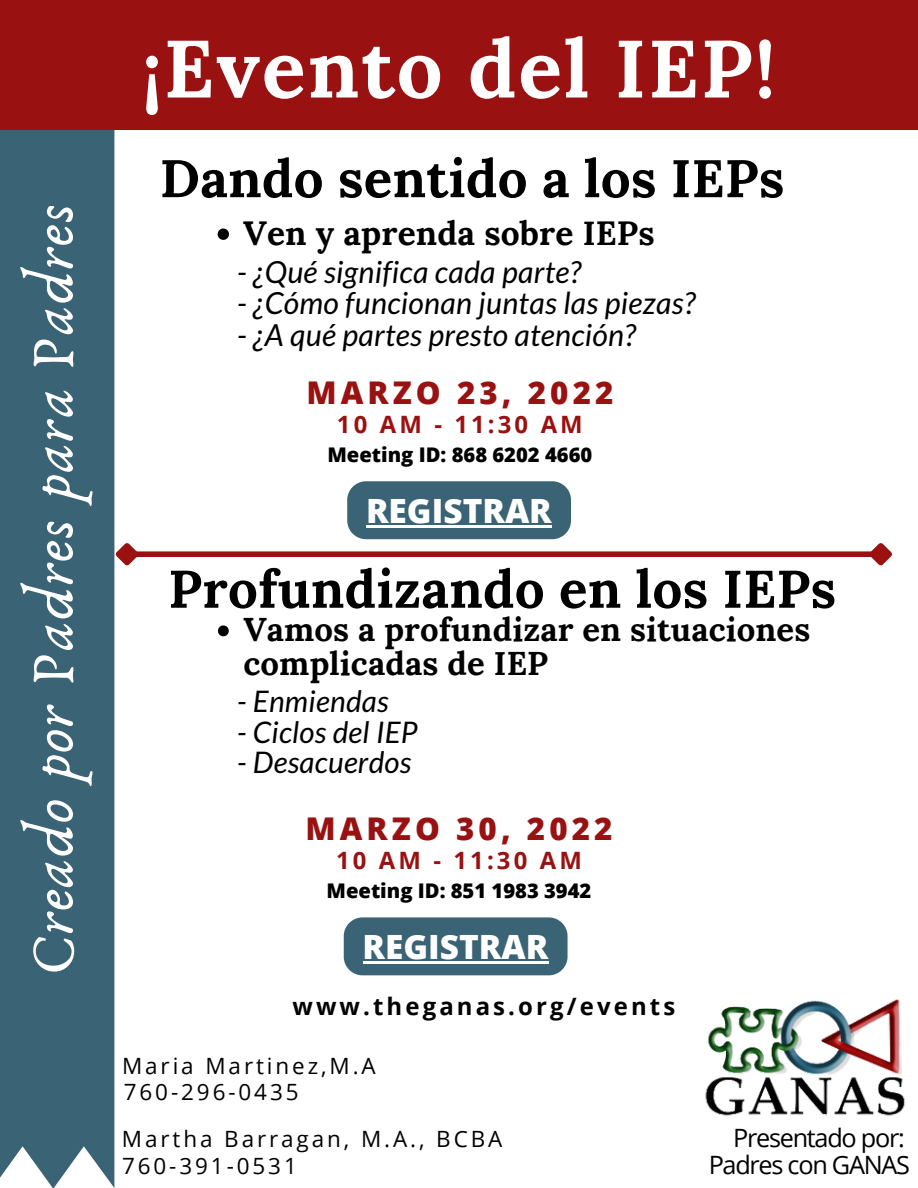
<style>
.page{position:relative;width:918px;height:1188px;background:#fff}
.page>*{position:absolute;margin:0;border:0;box-sizing:border-box;transform-origin:0 0}
.t1{font:700 81.15px "Lora";letter-spacing:.025em;color:#fff}
.t2{font:62.1px "Anaktoria";letter-spacing:.025em;color:#fff}
.t3{font:700 52.8px "Lora";letter-spacing:.005em;color:#000}
.t4{font:700 33.6px "Lora";letter-spacing:.005em;color:#000}
.t5{font:800 33.45px "Open Sans";color:#fff}
.t6{font:700 32.85px/34px "Lora";letter-spacing:.005em;color:#000}
.t7{font:800 31.35px "Open Sans";letter-spacing:.13em;color:#9a1111}
.t8{font:italic 30.45px "Lato";letter-spacing:.01em;color:#000}
.t9{font:italic 29.7px "Lato";letter-spacing:.01em;color:#000}
.t10{font:25.2px "Open Sans";letter-spacing:-.05em;color:#000}
.t11{font:700 24px "Open Sans";letter-spacing:.13em;color:#010102}
.t12{font:700 23.85px "Open Sans";letter-spacing:.13em;color:#9a1111}
.t13{font:22.5px "Open Sans";letter-spacing:.13em;color:#000}
.t14{font:22.5px "Open Sans";letter-spacing:.13em;color:#010102}
.t15{font:800 20.25px "Open Sans";color:#000}
</style>
<div class="page">
<div style="left:135px;top:551px;width:737px;height:6px;background:#9a1111"></div>
<svg style="left:114px;top:538px;width:29px;height:33px"></svg>
<svg style="left:864px;top:543px;width:28px;height:23px"></svg>
<img style="left:705px;top:999px;width:200px;height:117px">
<div style="left:347px;top:481px;width:224px;height:58px;background:#3a6375"></div>
<div style="left:0;top:130px;width:114px;height:1058px;background:#3a6375"></div>
<div style="left:0;top:0;width:918px;height:130px;background:#9a1111"></div>
<svg style="left:218px;top:229px;width:11px;height:11px"></svg>
<svg style="left:218px;top:625px;width:11px;height:11px"></svg>
<hr style="left:366px;top:526px;width:186px;height:2px;background:#fff">
<div style="left:344px;top:917px;width:224px;height:58px;background:#3a6375"></div>
<hr style="left:363px;top:962px;width:185px;height:2px;background:#fff">
<p class="t2" style="left:15px;top:974px;width:773px;rotate:-90deg">Creado por Padres para Padres</p>
<p class="t1" style="left:142px;top:16px;width:635px">¡Evento del IEP!</p>
<p class="t3" style="left:160px;top:144px;width:626px">Dando sentido a los IEPs</p>
<p class="t4" style="left:243px;top:211px;width:413px">Ven y aprenda sobre IEPs</p>
<p class="t8" style="left:237px;top:253px;width:346px">- ¿Qué significa cada parte?</p>
<p class="t8" style="left:237px;top:284px;width:460px">- ¿Cómo funcionan juntas las piezas?</p>
<p class="t8" style="left:237px;top:315px;width:400px">- ¿A qué partes presto atención?</p>
<p class="t7" style="left:306px;top:371px;width:309px">MARZO 23, 2022</p>
<p class="t15" style="left:327px;top:440px;width:266px">Meeting ID: 868 6202 4660</p>
<p class="t12" style="left:337px;top:408px;width:247px">10 AM - 11:30 AM</p>
<p class="t5" style="left:366px;top:488px;width:187px">REGISTRAR</p>
<p class="t3" style="left:168px;top:555px;width:669px">Profundizando en los IEPs</p>
<p class="t6" style="left:243px;top:612px;width:569px">Vamos a profundizar en situaciones complicadas de IEP</p>
<p class="t9" style="left:237px;top:683px;width:153px">- Enmiendas</p>
<p class="t9" style="left:237px;top:714px;width:182px">- Ciclos del IEP</p>
<p class="t9" style="left:237px;top:744px;width:176px">- Desacuerdos</p>
<p class="t7" style="left:305px;top:807px;width:309px">MARZO 30, 2022</p>
<p class="t15" style="left:327px;top:876px;width:266px">Meeting ID: 851 1983 3942</p>
<p class="t12" style="left:336px;top:844px;width:247px">10 AM - 11:30 AM</p>
<p class="t5" style="left:363px;top:924px;width:187px">REGISTRAR</p>
<p class="t11" style="left:292px;top:990px;width:384px">www.theganas.org/events</p>
<p class="t14" style="left:122px;top:1050px;width:255px">Maria Martinez,M.A</p>
<p class="t14" style="left:124px;top:1076px;width:176px">760-296-0435</p>
<p class="t13" style="left:122px;top:1123px;width:382px">Martha Barragan, M.A., BCBA</p>
<p class="t13" style="left:122px;top:1150px;width:176px">760-391-0531</p>
<p class="t10" style="left:733px;top:1120px;width:173px">Presentado por:</p>
<p class="t10" style="left:709px;top:1147px;width:203px">Padres con GANAS</p>
</div>
